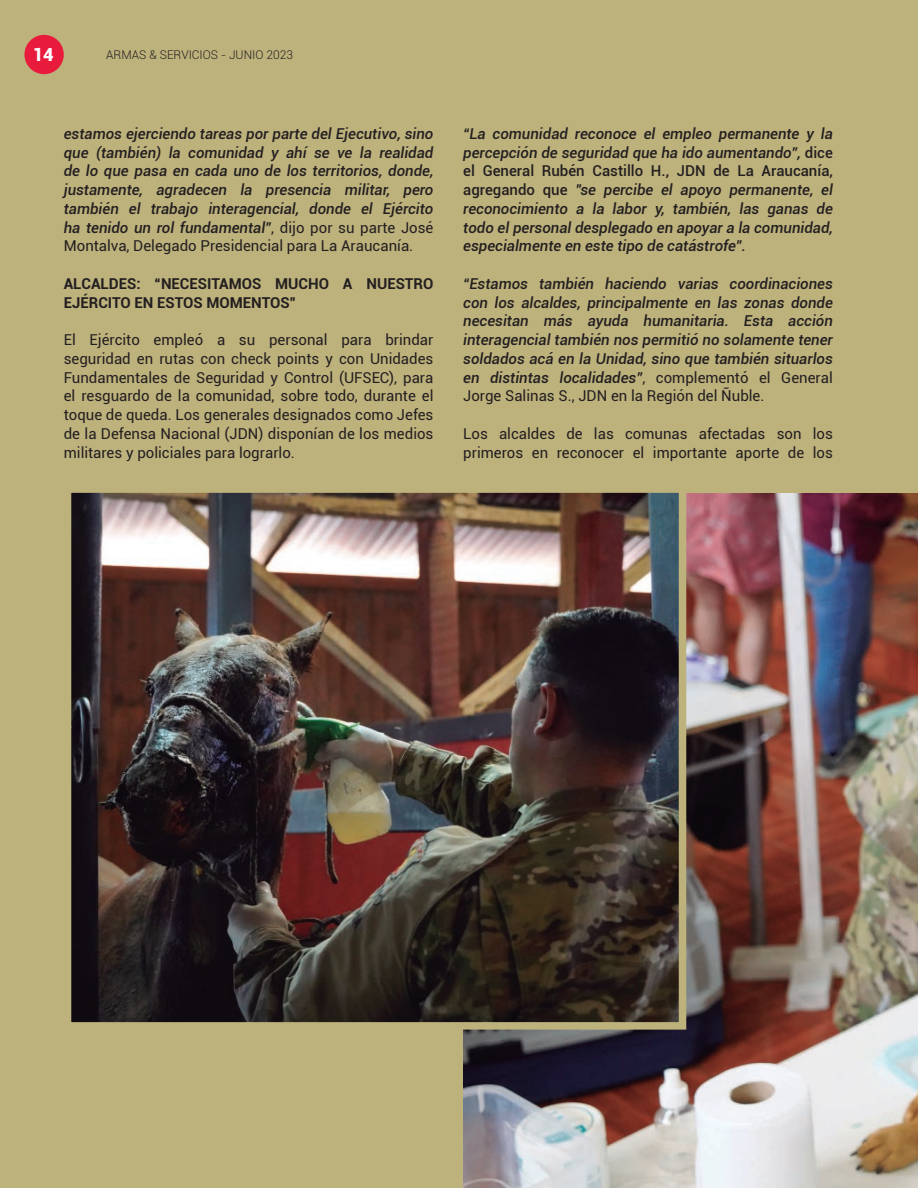
<style>
.page{position:relative;width:918px;height:1188px;background:#bdb17c}
.page>*{position:absolute;margin:0;border:0;box-sizing:border-box;transform-origin:0 0}
.t1{font:900 18px "Roboto";color:#fff}
.t2{font:italic 500 15px/18.8px "Roboto";color:#231f20;text-align:justify}
.t3{font:15px/18.8px "Roboto";color:#231f20;text-align:justify}
.t4{font:700 15px/18.8px "Roboto";color:#231f20}
.t5{font:300 12px "Roboto";color:#231f20}
.s1{font-weight:400;font-style:normal}
.s2{font-style:normal}
</style>
<div class="page">
<img style="left:464px;top:493px;width:454px;height:695px">
<img style="left:73px;top:494px;width:604px;height:527px">
<div style="left:64px;top:485px;width:622px;height:545px;border:8px solid #bdb17c"></div>
<div style="left:24px;top:35px;width:40px;height:39px;background:#e91b3d;border-radius:50%"></div>
<p class="t1" style="left:33px;top:42px;width:22px">14</p>
<p class="t5" style="left:106px;top:46px;width:188px">ARMAS &amp; SERVICIOS - JUNIO 2023</p>
<p class="t2" style="left:64px;top:124px;width:371px">estamos ejerciendo tareas por parte del Ejecutivo, sino que (también) la comunidad y ahí se ve la realidad de lo que pasa en cada uno de los territorios, donde, justamente, agradecen la presencia militar, pero también el trabajo interagencial, donde el Ejército ha tenido un rol fundamental”<span class="s1">, dijo por su parte José Montalva, Delegado Presidencial para La Araucanía.</span></p>
<p class="t4" style="left:64px;top:274px;width:371px">ALCALDES: “NECESITAMOS MUCHO A NUESTRO<br>EJÉRCITO EN ESTOS MOMENTOS”</p>
<p class="t3" style="left:64px;top:330px;width:371px">El Ejército empleó a su personal para brindar seguridad en rutas con check points y con Unidades Fundamentales de Seguridad y Control (UFSEC), para el resguardo de la comunidad, sobre todo, durante el toque de queda. Los generales designados como Jefes de la Defensa Nacional (JDN) disponían de los medios militares y policiales para lograrlo.</p>
<p class="t2" style="left:463px;top:124px;width:371px">“La comunidad reconoce el empleo permanente y la percepción de seguridad que ha ido aumentando”, <span class="s2">dice el General Rubén Castillo H., JDN de La Araucanía, agregando que</span> "se percibe el apoyo permanente, el reconocimiento a la labor y, también, las ganas de todo el personal desplegado en apoyar a la comunidad, especialmente en este tipo de catástrofe”.</p>
<p class="t2" style="left:463px;top:274px;width:371px">“Estamos también haciendo varias coordinaciones con los alcaldes, principalmente en las zonas donde necesitan más ayuda humanitaria. Esta acción interagencial también nos permitió no solamente tener soldados acá en la Unidad, sino que también situarlos en distintas localidades”<span class="s1">, complementó el General Jorge Salinas S., JDN en la Región del Ñuble.</span></p>
<p class="t3" style="left:463px;top:424px;width:371px">Los alcaldes de las comunas afectadas son los primeros en reconocer el importante aporte de los</p>
</div>
